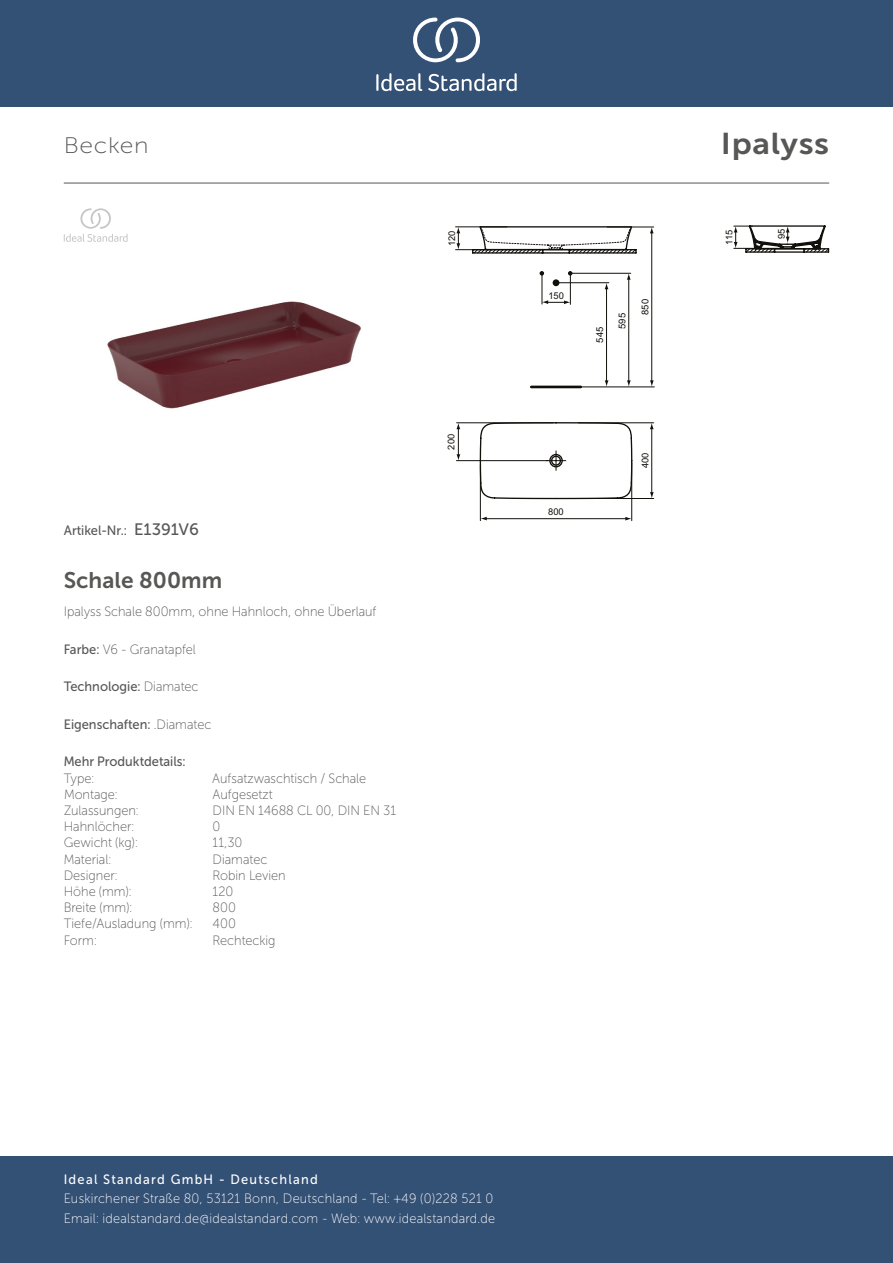
<style>
.page{position:relative;width:893px;height:1263px;background:#fff}
.page>*{position:absolute;margin:0;border:0;box-sizing:border-box;transform-origin:0 0}
._001_Produkttyp{font:30px "Museo Sans 700";letter-spacing:.02em;color:#575756;scale:1.1 1}
.t1{font:22.5px "Museo Sans Cyrl 700";color:#575756}
.t2{font:22.5px "Museo Sans Cyrl 100";letter-spacing:.03em;color:#575756;scale:1.1 1}
.t3{font:13.5px/19.5px "Museo Sans Cyrl 100";letter-spacing:.02em;color:#fff;scale:.95 1}
.Marketing_Descriptio{font:13.5px "Museo Sans Cyrl 100";color:#575756;scale:.95 1}
.Features{font:13.5px "Museo Sans Cyrl 500";color:#575756;scale:.95 1}
.Accreditations{font:13.5px "Museo Sans Cyrl 100";color:#575756;scale:.95 1}
.t4{font:13.5px "Museo Sans Cyrl 500";letter-spacing:.1em;color:#fff;scale:.95 1}
.Type{font:13.5px "Museo Sans Cyrl 100";color:#575756;scale:.95 1}
.Depth__mm{font:13.5px "Museo Sans Cyrl 100";color:#575756;scale:.95 1}
.Colour{font:13.5px "Museo Sans Cyrl 100";color:#575756;scale:.95 1}
.Technology{font:13.5px "Museo Sans Cyrl 500";color:#575756;scale:.95 1}
.Designer{font:13.5px "Museo Sans Cyrl 100";color:#575756;scale:.95 1}
.sku{font:13.5px "Museo Sans Cyrl 500";color:#575756;scale:.95 1}
.Mounting{font:13.5px "Museo Sans Cyrl 100";color:#575756;scale:.95 1}
.Net_Weight__kg{font:13.5px "Museo Sans Cyrl 100";color:#575756;scale:.95 1}
.Material{font:13.5px "Museo Sans Cyrl 100";color:#575756;scale:.95 1}
.Shape{font:13.5px "Museo Sans Cyrl 100";color:#575756;scale:.95 1}
.Width__mm{font:13.5px "Museo Sans Cyrl 100";color:#575756;scale:.95 1}
.Tap_Holes{font:13.5px "Museo Sans Cyrl 100";color:#575756;scale:.95 1}
.Height__mm{font:13.5px "Museo Sans Cyrl 100";color:#575756;scale:.95 1}
.t5{font:9.45px "Arial";color:#12100b}
.t6{font:9.3px "Arial";color:#12100b}
.s1{font-size:16.5px}
.s2{font-family:"Museo Sans Cyrl 500"}
.s3{font-family:"Museo Sans Cyrl 100"}
</style>
<div class="page">
<div style="left:0;top:1157px;width:893px;height:106px;background:#335075"></div>
<div style="left:0;top:0;width:893px;height:107px;background:#335075"></div>
<svg style="left:428px;top:73px;width:89px;height:18px"></svg>
<svg style="left:376px;top:73px;width:46px;height:18px"></svg>
<svg style="left:413px;top:18px;width:67px;height:44px"></svg>
<hr style="left:64px;top:183px;width:765px;height:1px;background:#575756">
<svg style="left:479px;top:247px;width:255px;height:253px"></svg>
<hr style="left:531px;top:386px;width:50px;height:2px;background:#12100b">
<div style="left:553px;top:279px;width:6px;height:7px;background:#12100b;border-radius:50%"></div>
<svg style="left:540px;top:271px;width:4px;height:5px"></svg>
<svg style="left:568px;top:271px;width:4px;height:5px"></svg>
<svg style="left:472px;top:226px;width:165px;height:28px"></svg>
<svg style="left:546px;top:451px;width:20px;height:19px"></svg>
<svg style="left:734px;top:225px;width:95px;height:28px"></svg>
<hr style="left:651px;top:232px;width:1px;height:150px;background:#12100b">
<svg style="left:650px;top:380px;width:4px;height:7px"></svg>
<svg style="left:650px;top:228px;width:4px;height:5px"></svg>
<hr style="left:607px;top:227px;width:47px;height:1px;background:#12100b">
<hr style="left:572px;top:273px;width:59px;height:1px;background:#12100b">
<hr style="left:557px;top:282px;width:52px;height:1px;background:#12100b">
<hr style="left:628px;top:277px;width:1px;height:105px;background:#12100b">
<svg style="left:627px;top:380px;width:4px;height:7px"></svg>
<svg style="left:627px;top:273px;width:4px;height:7px"></svg>
<hr style="left:606px;top:286px;width:1px;height:96px;background:#12100b">
<svg style="left:605px;top:380px;width:3px;height:7px"></svg>
<svg style="left:605px;top:283px;width:3px;height:6px"></svg>
<hr style="left:531px;top:387px;width:123px;height:1px;background:#12100b">
<svg style="left:543px;top:300px;width:27px;height:4px"></svg>
<hr style="left:570px;top:273px;width:1px;height:31px;background:#12100b">
<hr style="left:542px;top:273px;width:1px;height:31px;background:#12100b">
<svg style="left:456px;top:227px;width:4px;height:22px"></svg>
<hr style="left:456px;top:249px;width:36px;height:1px;background:#12100b">
<hr style="left:456px;top:460px;width:92px;height:1px;background:#12100b">
<hr style="left:578px;top:498px;width:76px;height:1px;background:#12100b">
<hr style="left:578px;top:422px;width:76px;height:1px;background:#12100b">
<hr style="left:651px;top:428px;width:1px;height:64px;background:#12100b">
<svg style="left:650px;top:492px;width:4px;height:6px"></svg>
<svg style="left:650px;top:423px;width:4px;height:6px"></svg>
<svg style="left:456px;top:423px;width:4px;height:38px"></svg>
<hr style="left:457px;top:422px;width:96px;height:1px;background:#12100b">
<hr style="left:486px;top:518px;width:141px;height:1px;background:#12100b">
<svg style="left:625px;top:517px;width:6px;height:4px"></svg>
<svg style="left:481px;top:517px;width:6px;height:3px"></svg>
<hr style="left:480px;top:465px;width:1px;height:56px;background:#12100b">
<hr style="left:631px;top:463px;width:1px;height:58px;background:#12100b">
<hr style="left:456px;top:226px;width:51px;height:1px;background:#12100b">
<img style="left:107px;top:301px;width:254px;height:108px">
<svg style="left:64px;top:208px;width:64px;height:34px"></svg>
<p class="t2" style="left:64px;top:134px;width:79px">Becken</p>
<p class="t6" style="left:446px;top:246px;width:17px;rotate:-90deg">120</p>
<p class="sku" style="left:64px;top:523px;width:144px">Artikel-Nr.: <span class="s1">E1391V6</span></p>
<p class="t1" style="left:64px;top:567px;width:160px">Schale 800mm</p>
<p class="Marketing_Descriptio" style="left:64px;top:605px;width:331px">Ipalyss Schale 800mm, ohne Hahnloch, ohne Überlauf</p>
<p class="Colour" style="left:64px;top:642px;width:140px"><span class="s2">Farbe:</span> V6 - Granatapfel</p>
<p class="Technology" style="left:64px;top:679px;width:143px">Technologie: <span class="s3">Diamatec</span></p>
<p class="Features" style="left:64px;top:717px;width:157px">Eigenschaften: <span class="s3">.Diamatec</span></p>
<p class="Features" style="left:64px;top:754px;width:130px">Mehr Produktdetails:</p>
<p class="Type" style="left:64px;top:771px;width:34px">Type:</p>
<p class="Type" style="left:212px;top:771px;width:164px">Aufsatzwaschtisch / Schale</p>
<p class="Mounting" style="left:64px;top:787px;width:58px">Montage:</p>
<p class="Mounting" style="left:213px;top:787px;width:65px">Aufgesetzt</p>
<p class="Accreditations" style="left:64px;top:803px;width:80px">Zulassungen:</p>
<p class="Accreditations" style="left:213px;top:803px;width:195px">DIN EN 14688 CL 00, DIN EN 31</p>
<p class="Tap_Holes" style="left:64px;top:819px;width:76px">Hahnlöcher:</p>
<p class="Tap_Holes" style="left:213px;top:819px;width:10px">0</p>
<p class="Net_Weight__kg" style="left:64px;top:835px;width:79px">Gewicht (kg):</p>
<p class="Net_Weight__kg" style="left:213px;top:835px;width:33px">11,30</p>
<p class="Material" style="left:64px;top:852px;width:51px">Material:</p>
<p class="Material" style="left:213px;top:852px;width:59px">Diamatec</p>
<p class="Designer" style="left:64px;top:868px;width:58px">Designer:</p>
<p class="Designer" style="left:213px;top:868px;width:78px">Robin Levien</p>
<p class="Height__mm" style="left:64px;top:884px;width:73px">Höhe (mm):</p>
<p class="Height__mm" style="left:213px;top:884px;width:23px">120</p>
<p class="Width__mm" style="left:64px;top:900px;width:74px">Breite (mm):</p>
<p class="Width__mm" style="left:213px;top:900px;width:26px">800</p>
<p class="Depth__mm" style="left:64px;top:916px;width:137px">Tiefe/Ausladung (mm):</p>
<p class="Depth__mm" style="left:213px;top:916px;width:26px">400</p>
<p class="Shape" style="left:64px;top:933px;width:36px">Form:</p>
<p class="Shape" style="left:213px;top:933px;width:68px">Rechteckig</p>
<p class="t6" style="left:445px;top:449px;width:17px;rotate:-90deg">200</p>
<p class="t6" style="left:548px;top:290px;width:17px">150</p>
<p class="t5" style="left:594px;top:343px;width:17px;rotate:-90deg">545</p>
<p class="t5" style="left:616px;top:329px;width:17px;rotate:-90deg">595</p>
<p class="t5" style="left:639px;top:315px;width:17px;rotate:-90deg">850</p>
<p class="t6" style="left:548px;top:506px;width:17px">800</p>
<p class="t6" style="left:639px;top:468px;width:17px;rotate:-90deg">400</p>
<p class="_001_Produkttyp" style="left:721px;top:127px;width:100px">Ipalyss</p>
<p class="t6" style="left:723px;top:245px;width:17px;rotate:-90deg">115</p>
<p class="t6" style="left:775px;top:239px;width:12px;rotate:-90deg">95</p>
<p class="t4" style="left:64px;top:1172px;width:269px">Ideal Standard GmbH - Deutschland</p>
<p class="t3" style="left:64px;top:1189px;width:456px">Euskirchener Straße 80, 53121 Bonn, Deutschland - Tel: +49 (0)228 521 0<br>Email: idealstandard.de@idealstandard.com - Web: www.idealstandard.de</p>
</div>
